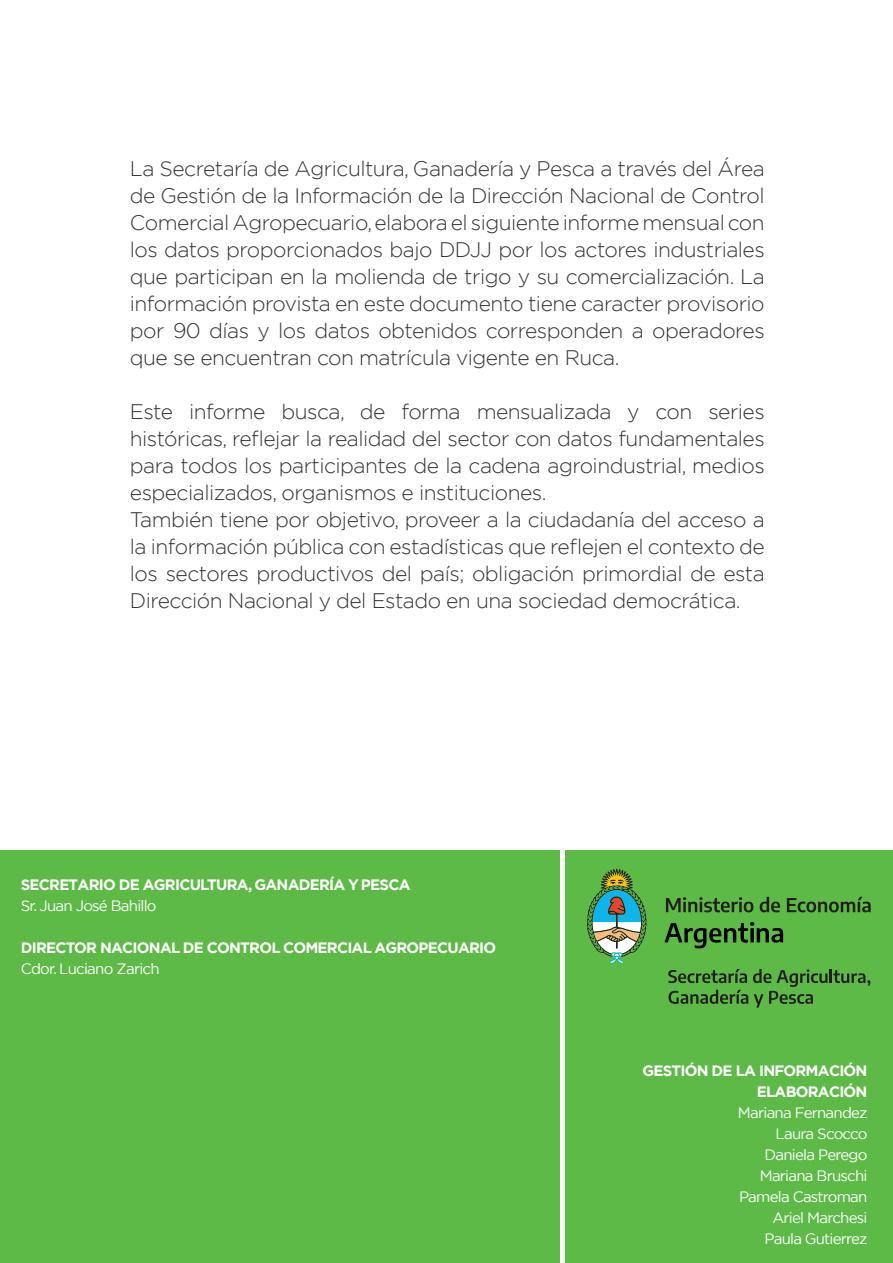
<style>
.page{position:relative;width:893px;height:1263px;background:#fff}
.page>*{position:absolute;margin:0;border:0;box-sizing:border-box;transform-origin:0 0}
.t1{font:300 21px/27px "Gotham";letter-spacing:-.025em;color:#343433;text-align:justify}
.t2{font:15px/21px "Gotham";letter-spacing:-.05em;color:#fff;text-align:right}
.t3{font:700 15px/21px "Gotham";letter-spacing:-.05em;color:#fff;text-align:right}
</style>
<div class="page">
<div style="left:0;top:851px;width:893px;height:412px;background:#5dba47"></div>
<div style="left:560px;top:851px;width:5px;height:412px;background:#fff"></div>
<svg style="left:668px;top:969px;width:202px;height:38px"></svg>
<svg style="left:664px;top:922px;width:119px;height:26px"></svg>
<svg style="left:666px;top:897px;width:87px;height:15px"></svg>
<svg style="left:760px;top:897px;width:20px;height:15px"></svg>
<svg style="left:787px;top:897px;width:84px;height:15px"></svg>
<svg style="left:587px;top:869px;width:60px;height:94px"></svg>
<p class="t1" style="left:130px;top:154px;width:636px">La Secretaría de Agricultura, Ganadería y Pesca a través del Área de Gestión de la Información de la Dirección Nacional de Control Comercial Agropecuario, elabora el siguiente informe mensual con los datos proporcionados bajo DDJJ por los actores industriales que participan en la molienda de trigo y su comercialización. La información provista en este documento tiene caracter provisorio por 90 días y los datos obtenidos corresponden a operadores que se encuentran con matrícula vigente en Ruca.</p>
<p class="t1" style="left:130px;top:397px;width:636px;text-align:left">Este informe busca, de forma mensualizada y con series históricas, reflejar la realidad del sector con datos fundamentales para todos los participantes de la cadena agroindustrial, medios especializados, organismos e instituciones.<br>También tiene por objetivo, proveer a la ciudadanía del acceso a la información pública con estadísticas que reflejen el contexto de los sectores productivos del país; obligación primordial de esta Dirección Nacional y del Estado en una sociedad democrática.</p>
<p class="t3" style="left:21px;top:874px;width:391px">SECRETARIO DE AGRICULTURA, GANADERÍA Y PESCA</p>
<p class="t2" style="left:21px;top:895px;width:137px">Sr. Juan José Bahillo</p>
<p class="t3" style="left:21px;top:937px;width:477px">DIRECTOR NACIONAL DE CONTROL COMERCIAL AGROPECUARIO</p>
<p class="t2" style="left:21px;top:958px;width:140px">Cdor. Luciano Zarich</p>
<p class="t3" style="left:643px;top:1060px;width:226px">GESTIÓN DE LA INFORMACIÓN<br>ELABORACIÓN</p>
<p class="t2" style="left:738px;top:1102px;width:131px">Mariana Fernandez<br>Laura Scocco<br>Daniela Perego<br>Mariana Bruschi<br>Pamela Castroman<br>Ariel Marchesi<br>Paula Gutierrez</p>
</div>
